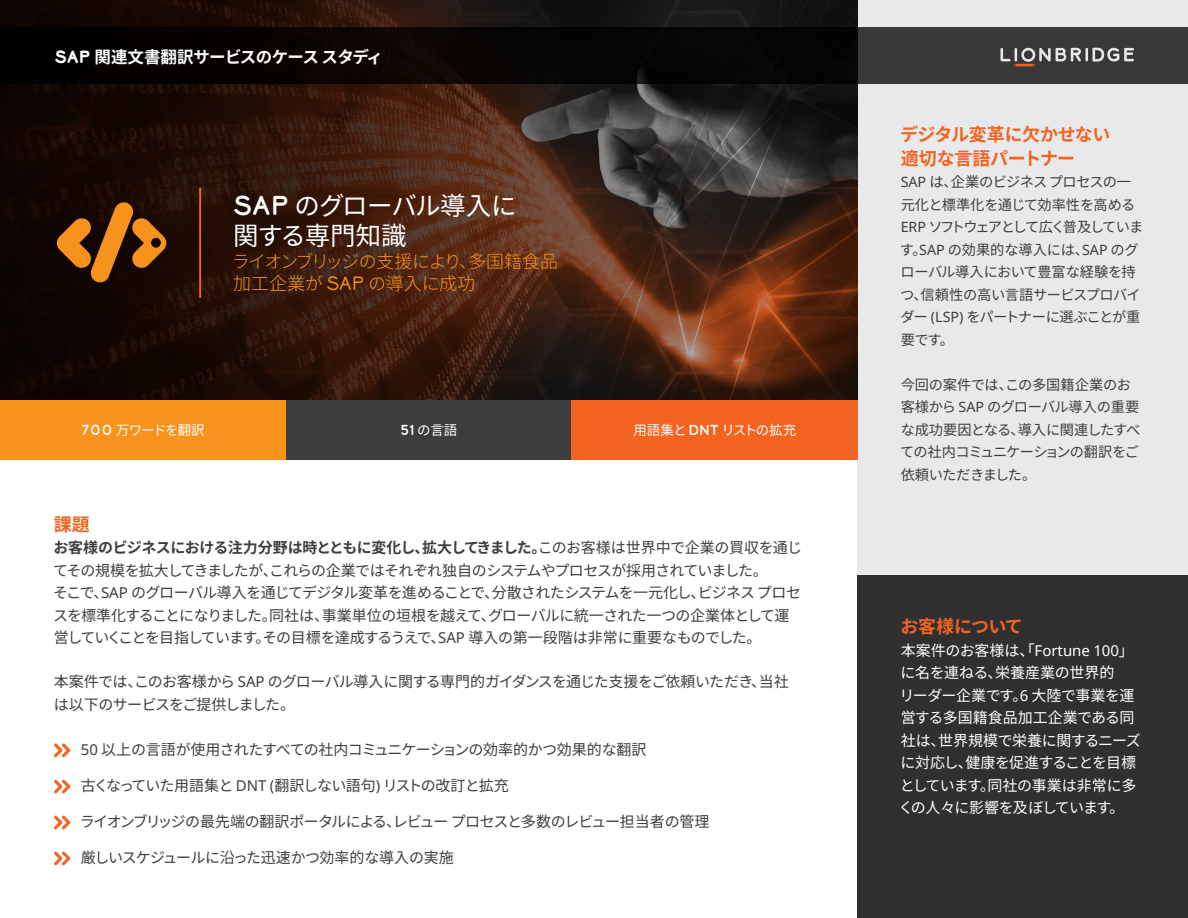
<style>
.page{position:relative;width:1188px;height:918px;background:#fff}
.page>*{position:absolute;margin:0;border:0;box-sizing:border-box;transform-origin:0 0}
.LB_Title{font:25.5px/30px "Noto Sans CJ Kjp";letter-spacing:-.025em;color:#fff}
.LB_Title-2{font:300 18px/22.5px "Noto Sans CJ Kjp";letter-spacing:-.015em;color:#f7931d}
.t1{font:700 18px/24px "Noto Sans CJ Kjp";letter-spacing:-.02em;color:#f36421}
.t2{font:700 16.5px "Noto Sans CJ Kjp";letter-spacing:-.035em;color:#fff}
.t3{font:15px/22.5px "Noto Sans CJ Kjp";letter-spacing:-.045em;color:#3e3e3f}
.t4{font:15px/22.5px "Noto Sans CJ Kjp";letter-spacing:-.02em;color:#fff}
.t5{font:15px "Noto Sans CJ Kjp";letter-spacing:-.025em;color:#3e3e3f}
.t6{font:14.25px/22.5px "Noto Sans CJ Kjp";letter-spacing:-.035em;color:#3e3e3f}
.t7{font:13.5px "Noto Sans CJ Kjp";letter-spacing:-.035em;color:#fff}
.t8{font:13.5px "Noto Sans CJ Kjp";letter-spacing:-.07em;color:#fff}
.s1{font-family:"Lionbridge Sans"}
.s2{font-weight:700}
.s3{font-family:"Noto Sans"}
</style>
<div class="page">
<div style="left:858px;top:0;width:330px;height:576px;background:#e8e9ea"></div>
<div style="left:858px;top:576px;width:330px;height:342px;background:#312f30"></div>
<svg style="left:0;top:0;width:858px;height:400px;background:#351d12"></svg>
<svg style="left:0;top:27px;width:1188px;height:56px;background:#13100f"></svg>
<svg style="left:1000px;top:48px;width:134px;height:18px"></svg>
<svg style="left:57px;top:201px;width:109px;height:83px;background:#6d3e0c"></svg>
<div style="left:0;top:400px;width:287px;height:60px;background:#f7931d"></div>
<div style="left:287px;top:400px;width:284px;height:60px;background:#3e3e3f"></div>
<div style="left:571px;top:400px;width:287px;height:60px;background:#f36421"></div>
<hr style="left:199px;top:187px;width:2px;height:111px;background:#f36421">
<svg style="left:54px;top:743px;width:16px;height:14px"></svg>
<svg style="left:54px;top:780px;width:16px;height:13px"></svg>
<svg style="left:54px;top:815px;width:16px;height:14px"></svg>
<svg style="left:54px;top:851px;width:16px;height:14px"></svg>
<p class="t2" style="left:55px;top:48px;width:329px"><span class="s1">SAP</span> 関連文書翻訳サービスのケース スタディ</p>
<p class="LB_Title" style="left:233px;top:192px;width:285px"><span class="s1">SAP</span> のグローバル導入に関する専門知識</p>
<p class="LB_Title-2" style="left:232px;top:251px;width:328px">ライオンブリッジの支援により、多国籍食品加工企業が <span class="s1">SAP</span> の導入に成功</p>
<p class="t8" style="left:81px;top:423px;width:125px"><span class="s1">700</span> 万ワードを翻訳</p>
<p class="t7" style="left:400px;top:423px;width:58px"><span class="s1">51</span> の言語</p>
<p class="t7" style="left:633px;top:423px;width:164px">用語集と <span class="s1">DNT</span> リストの拡充</p>
<p class="t1" style="left:54px;top:513px;width:37px">課題</p>
<p class="t3" style="left:53px;top:537px;width:750px"><span class="s2">お客様のビジネスにおける注力分野は時とともに変化し、拡大してきました。</span>このお客様は世界中で企業の買収を通じてその規模を拡大してきましたが、これらの企業ではそれぞれ独自のシステムやプロセスが採用されていました。<br>そこで、<span class="s3">SAP</span> のグローバル導入を通じてデジタル変革を進めることで、分散されたシステムを一元化し、ビジネス プロセスを標準化することになりました。同社は、事業単位の垣根を越えて、グローバルに統一された一つの企業体として運営していくことを目指しています。その目標を達成するうえで、<span class="s3">SAP</span> 導入の第一段階は非常に重要なものでした。</p>
<p class="t3" style="left:54px;top:671px;width:737px">本案件では、このお客様から <span class="s3">SAP</span> のグローバル導入に関する専門的ガイダンスを通じた支援をご依頼いただき、当社は以下のサービスをご提供しました。</p>
<p class="t3" style="left:81px;top:738px;width:567px"><span class="s3">50</span> 以上の言語が使用されたすべての社内コミュニケーションの効率的かつ効果的な翻訳</p>
<p class="t3" style="left:81px;top:774px;width:430px">古くなっていた用語集と <span class="s3">DNT (</span>翻訳しない語句<span class="s3">)</span> リストの改訂と拡充</p>
<p class="t3" style="left:80px;top:810px;width:631px">ライオンブリッジの最先端の翻訳ポータルによる、レビュー プロセスと多数のレビュー担当者の管理</p>
<p class="t5" style="left:81px;top:849px;width:374px">厳しいスケジュールに沿った迅速かつ効率的な導入の実施</p>
<p class="t1" style="left:900px;top:123px;width:212px">デジタル変革に欠かせない適切な言語パートナー</p>
<p class="t6" style="left:900px;top:171px;width:245px"><span class="s3">SAP</span> は、企業のビジネス プロセスの一元化と標準化を通じて効率性を高める<br><span class="s3">ERP</span> ソフトウェアとして広く普及しています。<span class="s3">SAP</span> の効果的な導入には、<span class="s3">SAP</span> のグローバル導入において豊富な経験を持つ、信頼性の高い言語サービスプロバイダー <span class="s3">(LSP)</span> をパートナーに選ぶことが重要です。</p>
<p class="t6" style="left:900px;top:374px;width:242px">今回の案件では、この多国籍企業のお客様から <span class="s3">SAP</span> のグローバル導入の重要な成功要因となる、導入に関連したすべての社内コミュニケーションの翻訳をご依頼いただきました。</p>
<p class="t1" style="left:901px;top:615px;width:124px">お客様について</p>
<p class="t4" style="left:899px;top:639px;width:244px">本案件のお客様は、「<span class="s3">Fortune 100</span>」に名を連ねる、栄養産業の世界的<br>リーダー企業です。<span class="s3">6</span> 大陸で事業を運営する多国籍食品加工企業である同社は、世界規模で栄養に関するニーズに対応し、健康を促進することを目標としています。同社の事業は非常に多くの人々に影響を及ぼしています。</p>
</div>
